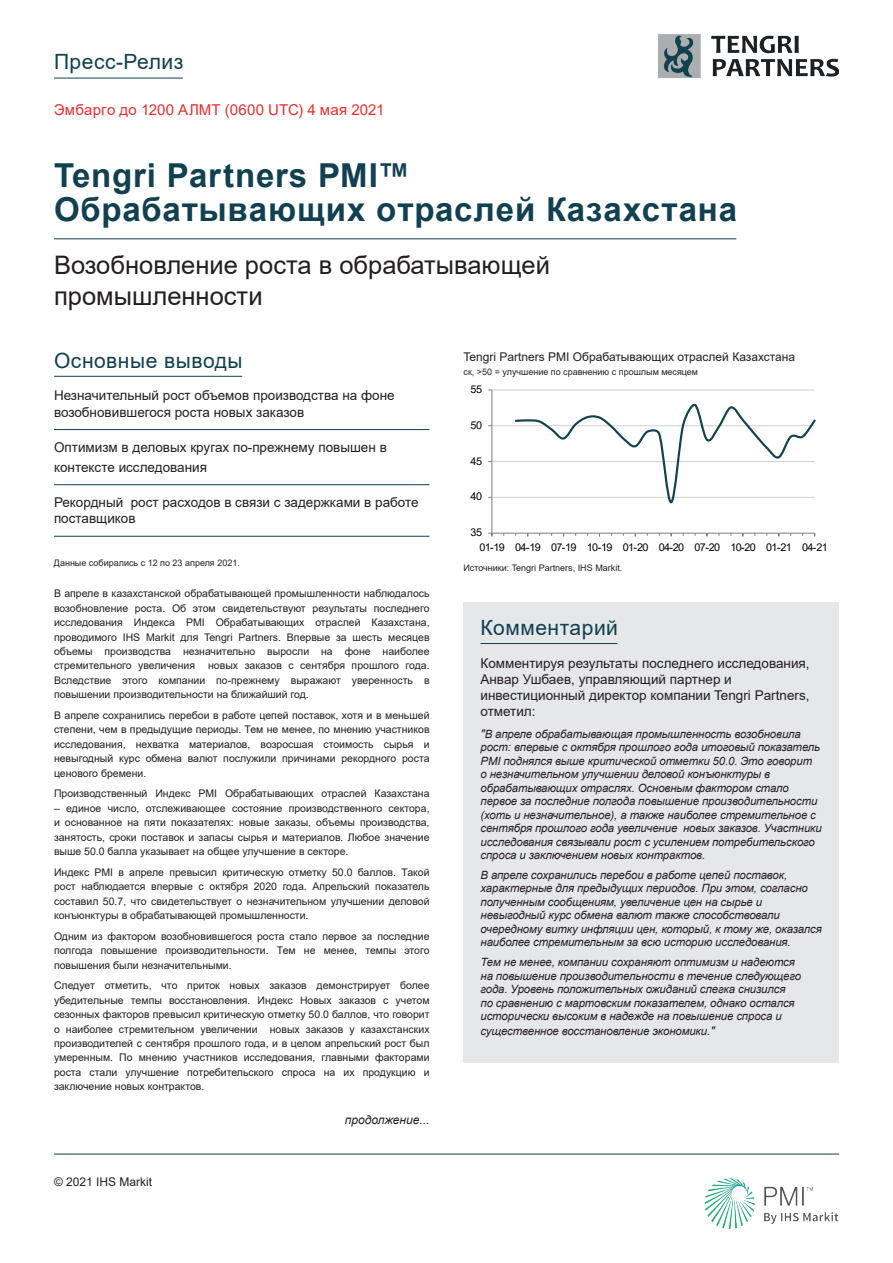
<style>
.page{position:relative;width:893px;height:1263px;background:#fff}
.page>*{position:absolute;margin:0;border:0;box-sizing:border-box;transform-origin:0 0}
.t1{font:700 33px/34.5px "Arial";letter-spacing:.025em;color:#114050}
.t2{font:25.5px/30.6px "Arial";color:#231f20}
.t3{font:21px "Arial";letter-spacing:.025em;color:#114050}
.t4{font:15px "Arial";letter-spacing:.01em;color:#ee2d2d}
.t5{font:13.5px/16.2px "Arial";color:#231f20}
.t6{font:12px "Arial";color:#231f20}
.t7{font:italic 12px "Arial";color:#231f20}
.t8{font:italic 11.4px/13.5px "Arial";letter-spacing:-.01em;color:#231f20}
.t9{font:10.65px "Arial";letter-spacing:-.06em;color:#000001}
.t10{font:10.5px/14.4px "Arial";color:#231f20;text-align:justify}
.t11{font:9px "Arial";color:#231f20}
.s1{font-size:12px}
</style>
<div class="page">
<img style="left:704px;top:1178px;width:135px;height:50px">
<hr style="left:54px;top:1154px;width:785px;height:1px;background:#114050">
<hr style="left:492px;top:497px;width:323px;height:1px;background:#cfd1d0">
<hr style="left:492px;top:461px;width:323px;height:1px;background:#cfd1d0">
<hr style="left:492px;top:425px;width:323px;height:1px;background:#cfd1d0">
<hr style="left:492px;top:389px;width:323px;height:1px;background:#cfd1d0">
<hr style="left:491px;top:390px;width:1px;height:143px;background:#7c7f80">
<hr style="left:492px;top:533px;width:323px;height:1px;background:#7c7f80">
<svg style="left:514px;top:403px;width:301px;height:101px"></svg>
<hr style="left:54px;top:376px;width:188px;height:1px;background:#114050">
<hr style="left:54px;top:78px;width:129px;height:1px;background:#114050">
<hr style="left:54px;top:238px;width:682px;height:1px;background:#114050">
<hr style="left:54px;top:429px;width:375px;height:1px;background:#114050">
<hr style="left:54px;top:484px;width:375px;height:1px;background:#114050">
<hr style="left:54px;top:536px;width:375px;height:1px;background:#114050">
<img style="left:659px;top:35px;width:180px;height:42px">
<div style="left:463px;top:602px;width:376px;height:56px;background:#e6e7e9"></div>
<hr style="left:480px;top:643px;width:137px;height:1px;background:#114050">
<div style="left:463px;top:658px;width:376px;height:405px;background:#e6e7e9"></div>
<h3 class="t3" style="left:54px;top:47px;width:131px">Пресс-Релиз</h3>
<h3 class="t4" style="left:54px;top:100px;width:332px">Эмбарго до 1200 АЛМТ (0600 UTC) 4 мая 2021</h3>
<h1 class="t1" style="left:54px;top:158px;width:685px">Tengri Partners PMI™<br>Обрабатывающих отраслей Казахстана</h1>
<h2 class="t2" style="left:54px;top:250px;width:497px">Возобновление роста в обрабатывающей промышленности</h2>
<h3 class="t3" style="left:54px;top:346px;width:190px">Основные выводы</h3>
<p class="t5" style="left:54px;top:387px;width:342px">Незначительный рост объемов производства на фоне возобновившегося роста новых заказов</p>
<p class="t5" style="left:54px;top:437px;width:334px;line-height:19.8px">Оптимизм в деловых кругах по-прежнему повышен в контексте исследования</p>
<p class="t5" style="left:54px;top:494px;width:366px">Рекордный рост расходов в связи с задержками в работе поставщиков</p>
<p class="t11" style="left:54px;top:557px;width:187px">Данные собирались с 12 по 23 апреля 2021.</p>
<p class="t10" style="left:54px;top:586px;width:377px">В апреле в казахстанской обрабатывающей промышленности наблюдалось возобновление роста. Об этом свидетельствуют результаты последнего исследования Индекса PMI Обрабатывающих отраслей Казахстана, проводимого IHS Markit для Tengri Partners. Впервые за шесть месяцев объемы производства незначительно выросли на фоне наиболее стремительного увеличения новых заказов с сентября прошлого года.<br>Вследствие этого компании по-прежнему выражают уверенность в повышении производительности на ближайший год.</p>
<p class="t10" style="left:54px;top:708px;width:377px">В апреле сохранились перебои в работе цепей поставок, хотя и в меньшей степени, чем в предыдущие периоды. Тем не менее, по мнению участников исследования, нехватка материалов, возросшая стоимость сырья и невыгодный курс обмена валют послужили причинами рекордного роста ценового бремени.</p>
<p class="t10" style="left:54px;top:786px;width:377px">Производственный Индекс PMI Обрабатывающих отраслей Казахстана</p>
<p class="t10" style="left:54px;top:801px;width:377px">– единое число, отслеживающее состояние производственного сектора, и основанное на пяти показателях: новые заказы, объемы производства, занятость, сроки поставок и запасы сырья и материалов. Любое значение выше 50.0 балла указывает на общее улучшение в секторе.</p>
<p class="t10" style="left:54px;top:865px;width:377px">Индекс PMI в апреле превысил критическую отметку 50.0 баллов. Такой рост наблюдается впервые с октября 2020 года. Апрельский показатель составил 50.7, что свидетельствует о незначительном улучшении деловой конъюнктуры в обрабатывающей промышленности.</p>
<p class="t10" style="left:54px;top:929px;width:377px">Одним из фактором возобновившегося роста стало первое за последние полгода повышение производительности. Тем не менее, темпы этого повышения были незначительными.</p>
<p class="t10" style="left:54px;top:978px;width:377px">Следует отметить, что приток новых заказов демонстрирует более убедительные темпы восстановления. Индекс Новых заказов с учетом сезонных факторов превысил критическую отметку 50.0 баллов, что говорит о наиболее стремительном увеличении новых заказов у казахстанских производителей с сентября прошлого года, и в целом апрельский рост был умеренным. По мнению участников исследования, главными факторами роста стали улучшение потребительского спроса на их продукцию и заключение новых контрактов.</p>
<p class="t6" style="left:54px;top:1173px;width:100px">© 2021 IHS Markit</p>
<p class="t7" style="left:345px;top:1112px;width:86px">продолжение...</p>
<p class="t6" style="left:463px;top:348px;width:333px">Tengri Partners PMI Обрабатывающих отраслей Казахстана</p>
<p class="t11" style="left:463px;top:365px;width:236px">ск, &gt;50 = улучшение по сравнению с прошлым месяцем</p>
<p class="t9" style="left:471px;top:382px;width:13px">55</p>
<p class="t9" style="left:471px;top:418px;width:13px">50</p>
<p class="t9" style="left:471px;top:454px;width:13px">45</p>
<p class="t9" style="left:471px;top:489px;width:13px">40</p>
<p class="t9" style="left:471px;top:525px;width:13px">35</p>
<p class="t9" style="left:479px;top:540px;width:350px">01-19 04-19 07-19 10-19 01-20 04-20 07-20 10-20 01-21 04-21</p>
<p class="t11" style="left:463px;top:561px;width:160px">Источники: Tengri Partners, IHS Markit.</p>
<h3 class="t3" style="left:480px;top:613px;width:139px">Комментарий</h3>
<p class="t5" style="left:480px;top:655px;width:331px">Комментируя результаты последнего исследования, Анвар Ушбаев, управляющий партнер и инвестиционный директор компании Tengri Partners, отметил:</p>
<p class="t8" style="left:480px;top:727px;width:343px"><span class="s1">"</span>В апреле обрабатывающая промышленность возобновила рост: впервые с октября прошлого года итоговый показатель PMI поднялся выше критической отметки 50.0. Это говорит<br>о незначительном улучшении деловой конъюнктуры в обрабатывающих отраслях. Основным фактором стало первое за последние полгода повышение производительности (хоть и незначительное), а также наиболее стремительное с сентября прошлого года увеличение новых заказов. Участники исследования связывали рост с усилением потребительского спроса и заключением новых контрактов.</p>
<p class="t8" style="left:480px;top:868px;width:343px">В апреле сохранились перебои в работе цепей поставок, характерные для предыдущих периодов. При этом, согласно полученным сообщениям, увеличение цен на сырье и невыгодный курс обмена валют также способствовали очередному витку инфляции цен, который, к тому же, оказался наиболее стремительным за всю историю исследования.</p>
<p class="t8" style="left:480px;top:956px;width:322px">Тем не менее, компании сохраняют оптимизм и надеются на повышение производительности в течение следующего года. Уровень положительных ожиданий слегка снизился<br>по сравнению с мартовским показателем, однако остался исторически высоким в надежде на повышение спроса и</p>
<p class="t8" style="left:480px;top:1025px;width:236px">существенное восстановление экономики<span class="s1">."</span></p>
</div>
